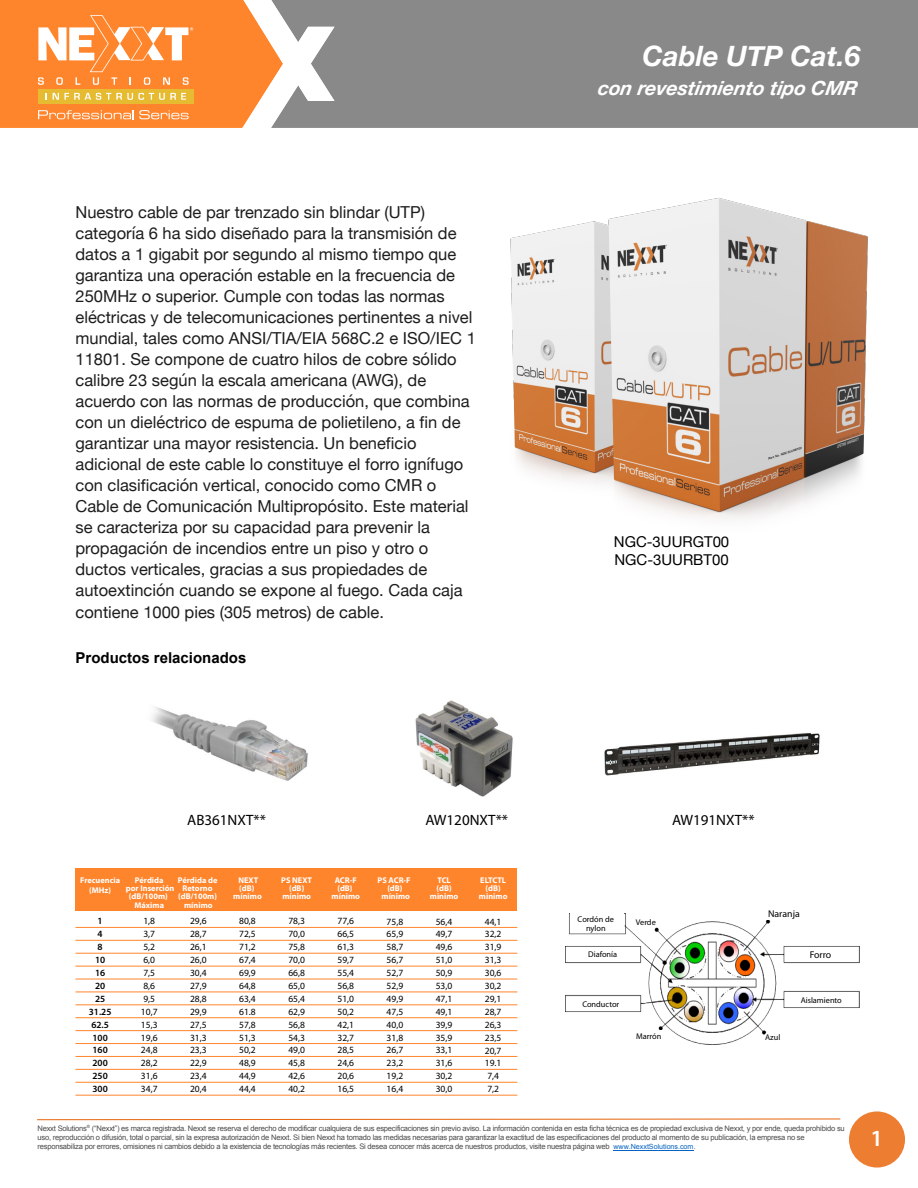
<style>
.page{position:relative;width:918px;height:1188px;background:#fff}
.page>*{position:absolute;margin:0;border:0;box-sizing:border-box;transform-origin:0 0}
.t1{font:italic 700 28.05px "Helvetica Neue";color:#fff}
.t2{font:600 23.25px "Myriad Pro";color:#fff}
.t3{font:italic 700 19.5px "Helvetica Neue";color:#fff}
.t4{font:16.5px/21px "Helvetica Neue";color:#1d1d1b}
.t5{font:15px "Myriad Pro";color:#000}
.t6{font:15px/18px "Helvetica Neue";color:#000}
.t7{font:700 15px "Arial";color:#000}
.t8{font:9.9px "Myriad Pro";color:#000}
.t9{font:9.6px/12.9px "Myriad Pro";color:#000;text-align:justify}
.t10{font:600 9.6px/12.9px "Myriad Pro";color:#000;text-align:center}
.t11{font:700 8.25px/8.2px "Myriad Pro";color:#fff;text-align:center}
.t12{font:8.25px/8.2px "Myriad Pro";color:#000;text-align:center}
.t13{font:7.65px/9.1px "Arial";letter-spacing:-.03em;color:#4c4c4e}
.t14{font:7.2px "Arial";color:#0563c1}
.s1{color:#4c4c4e}
</style>
<div class="page">
<img style="left:415px;top:700px;width:98px;height:97px">
<img style="left:151px;top:707px;width:157px;height:74px">
<img style="left:510px;top:197px;width:358px;height:322px">
<div style="left:76px;top:869px;width:441px;height:42px;background:#ff852c"></div>
<hr style="left:76px;top:927px;width:441px;height:1px;background:#ff852c">
<hr style="left:76px;top:940px;width:441px;height:1px;background:#ff852c">
<hr style="left:76px;top:953px;width:441px;height:1px;background:#ff852c">
<hr style="left:76px;top:966px;width:441px;height:1px;background:#ff852c">
<hr style="left:76px;top:979px;width:441px;height:1px;background:#ff852c">
<hr style="left:76px;top:992px;width:441px;height:1px;background:#ff852c">
<hr style="left:76px;top:1004px;width:441px;height:1px;background:#ff852c">
<hr style="left:76px;top:1017px;width:441px;height:1px;background:#ff852c">
<hr style="left:76px;top:1030px;width:441px;height:1px;background:#ff852c">
<hr style="left:76px;top:1043px;width:441px;height:1px;background:#ff852c">
<hr style="left:76px;top:1056px;width:441px;height:1px;background:#ff852c">
<hr style="left:76px;top:1069px;width:441px;height:1px;background:#ff852c">
<hr style="left:76px;top:1082px;width:441px;height:1px;background:#ff852c">
<hr style="left:76px;top:1095px;width:441px;height:1px;background:#ff852c">
<img style="left:604px;top:733px;width:216px;height:43px">
<hr style="left:613px;top:1150px;width:81px;height:1px;background:#0563c1">
<svg style="left:37px;top:1118px;width:803px;height:2px"></svg>
<div style="left:849px;top:1111px;width:56px;height:57px;background:#ed7d31;border-radius:50%"></div>
<div style="left:334px;top:0;width:584px;height:128px;background:#898989"></div>
<svg style="left:0;top:0;width:334px;height:128px"></svg>
<img style="left:565px;top:913px;width:295px;height:133px">
<div style="left:570px;top:914px;width:53px;height:19px;background:#fff"></div>
<div style="left:568px;top:948px;width:71px;height:13px;background:#fff"></div>
<div style="left:629px;top:916px;width:33px;height:10px;background:#fff"></div>
<div style="left:765px;top:907px;width:38px;height:13px;background:#fff"></div>
<div style="left:786px;top:948px;width:71px;height:13px;background:#fff"></div>
<div style="left:568px;top:997px;width:71px;height:13px;background:#fff"></div>
<div style="left:634px;top:1031px;width:32px;height:9px;background:#fff"></div>
<div style="left:630px;top:1026px;width:15px;height:13px;background:#fff"></div>
<svg style="left:764px;top:1031px;width:29px;height:15px"></svg>
<div style="left:786px;top:992px;width:71px;height:15px;background:#fff"></div>
<p class="t4" style="left:76px;top:203px;width:402px">Nuestro cable de par trenzado sin blindar (UTP) categoría 6 ha sido diseñado para la transmisión de datos a 1 gigabit por segundo al mismo tiempo que garantiza una operación estable en la frecuencia de 250MHz o superior. Cumple con todas las normas eléctricas y de telecomunicaciones pertinentes a nivel mundial, tales como ANSI/TIA/EIA 568C.2 e ISO/IEC 1<br>11801. Se compone de cuatro hilos de cobre sólido calibre 23 según la escala americana (AWG), de acuerdo con las normas de producción, que combina con un dieléctrico de espuma de polietileno, a fin de garantizar una mayor resistencia. Un beneficio adicional de este cable lo constituye el forro ignífugo con clasificación vertical, conocido como CMR o Cable de Comunicación Multipropósito. Este material se caracteriza por su capacidad para prevenir la propagación de incendios entre un piso y otro o ductos verticales, gracias a sus propiedades de autoextinción cuando se expone al fuego. Cada caja contiene 1000 pies (305 metros) de cable.</p>
<p class="t7" style="left:76px;top:648px;width:172px">Productos relacionados</p>
<h1 class="t1" style="left:642px;top:34px;width:219px">Cable UTP Cat.6</h1>
<p class="t3" style="left:598px;top:73px;width:265px">con revestimiento tip o CMR</p>
<p class="t6" style="left:614px;top:533px;width:117px">NGC-3UURGT00<br>NGC-3UURBT00</p>
<p class="t5" style="left:187px;top:811px;width:80px">AB361NXT**</p>
<p class="t5" style="left:426px;top:811px;width:84px">AW120NXT**</p>
<p class="t11" style="left:126px;top:876px;width:50px">Pérdida<br>por Inserción (dB/100m)<br>Máxima</p>
<p class="t11" style="left:178px;top:876px;width:41px">Pérdida de<br>Retorno (dB/100m) mínimo</p>
<p class="t11" style="left:233px;top:876px;width:30px">NEXT (dB) mínimo</p>
<p class="t11" style="left:281px;top:876px;width:32px">PS NEXT (dB) mínimo</p>
<p class="t11" style="left:332px;top:876px;width:30px">ACR-F (dB) mínimo</p>
<p class="t11" style="left:378px;top:876px;width:35px">PS ACR-F (dB) mínimo</p>
<p class="t11" style="left:430px;top:876px;width:30px">TCL (dB) minimo</p>
<p class="t11" style="left:479px;top:876px;width:30px">ELTCTL (dB) minimo</p>
<p class="t11" style="left:80px;top:875px;width:41px;line-height:9.9px">Frecuencia (MHz)</p>
<p class="t10" style="left:89px;top:915px;width:24px">1<br>4<br>8<br>10<br>16<br>20<br>25<br>31.25<br>62.5<br>100<br>160<br>200<br>250<br>300</p>
<p class="t9" style="left:141px;top:915px;width:18px;text-align:left">1,8<br>3,7<br>5,2<br>6,0<br>7,5<br>8,6<br>9,5<br>10,7<br>15,3<br>19,6<br>24,8<br>28,2<br>31,6<br>34,7</p>
<p class="t9" style="left:190px;top:915px;width:18px">29,6<br>28,7<br>26,1<br>26,0<br>30,4<br>27,9<br>28,8<br>29,9<br>27,5<br>31,3<br>23,3<br>22,9<br>23,4<br>20,4</p>
<p class="t9" style="left:239px;top:915px;width:18px">80,8<br>72,5<br>71,2<br>67,4<br>69,9<br>64,8<br>63,4<br>61.8<br>57,8<br>51,3<br>50,2<br>48,9<br>44,9<br>44,4</p>
<p class="t9" style="left:288px;top:915px;width:18px">78,3<br>70,0<br>75,8<br>70,0<br>66,8<br>65,0<br>65,4<br>62,9<br>56,8<br>54,3<br>49,0<br>45,8<br>42,6<br>40,2</p>
<p class="t9" style="left:337px;top:915px;width:18px">77,6<br>66,5<br>61,3<br>59,7<br>55,4<br>56,8<br>51,0<br>50,2<br>42,1<br>32,7<br>28,5<br>24,6<br>20,6<br>16,5</p>
<p class="t9" style="left:387px;top:915px;width:18px">75,8<br>65,9<br>58,7<br>56,7<br>52,7<br>52,9<br>49,9<br>47,5<br>40,0<br>31,8<br>26,7<br>23,2<br>19,2<br>16,4</p>
<p class="t9" style="left:436px;top:915px;width:18px">56,4<br>49,7<br>49,6<br>51,0<br>50,9<br>53,0<br>47,1<br>49,1<br>39,9<br>35,9<br>33,1<br>31,6<br>30,2<br>30,0</p>
<p class="t9" style="left:485px;top:915px;width:18px;text-align:left">44,1<br>32,2<br>31,9<br>31,3<br>30,6<br>30,2<br>29,1<br>28,7<br>26,3<br>23,5<br>20,7<br>19.1<br>7,4<br>7,2</p>
<p class="t5" style="left:672px;top:811px;width:84px">AW191NXT**</p>
<p class="t12" style="left:578px;top:915px;width:38px">Cordón de nylon</p>
<p class="t12" style="left:588px;top:950px;width:30px">Diafonía</p>
<p class="t12" style="left:582px;top:1000px;width:38px">Conductor</p>
<p class="t12" style="left:636px;top:918px;width:21px">Verde</p>
<p class="t8" style="left:768px;top:908px;width:33px">Naranja</p>
<p class="t8" style="left:810px;top:948px;width:23px">Forro</p>
<p class="t12" style="left:801px;top:996px;width:43px">Aislamiento</p>
<p class="t12" style="left:636px;top:1032px;width:27px">Marrón</p>
<p class="t12" style="left:765px;top:1033px;width:17px">Azul</p>
<p class="t13" style="left:37px;top:1124px;width:809px">Nexxt Solutions<sup>®</sup> (“Nexxt”) es marca registrada. Nexxt se reserva el derecho de modificar cualquiera de sus especificaciones sin previo aviso. La información contenida en esta ficha técnica es de propiedad exclusiva de Nexxt, y por ende, queda prohibido su uso, reproducción o difusión, total o parcial, sin la expresa autorización de Nexxt. Si bien Nexxt ha tomado las medidas necesarias para garantizar la exactitud de las especificaciones del producto al momento de su publicación, la empresa no se responsabiliza por errores, omisiones ni cambios debido a la existencia de tecnologías más recientes. Si desea conocer más acerca de nuestros productos, visite nuestra página web</p>
<p class="t14" style="left:613px;top:1142px;width:84px">www.NexxtSolutions.com<span class="s1">.</span></p>
<h2 class="t2" style="left:871px;top:1124px;width:14px">1</h2>
</div>
